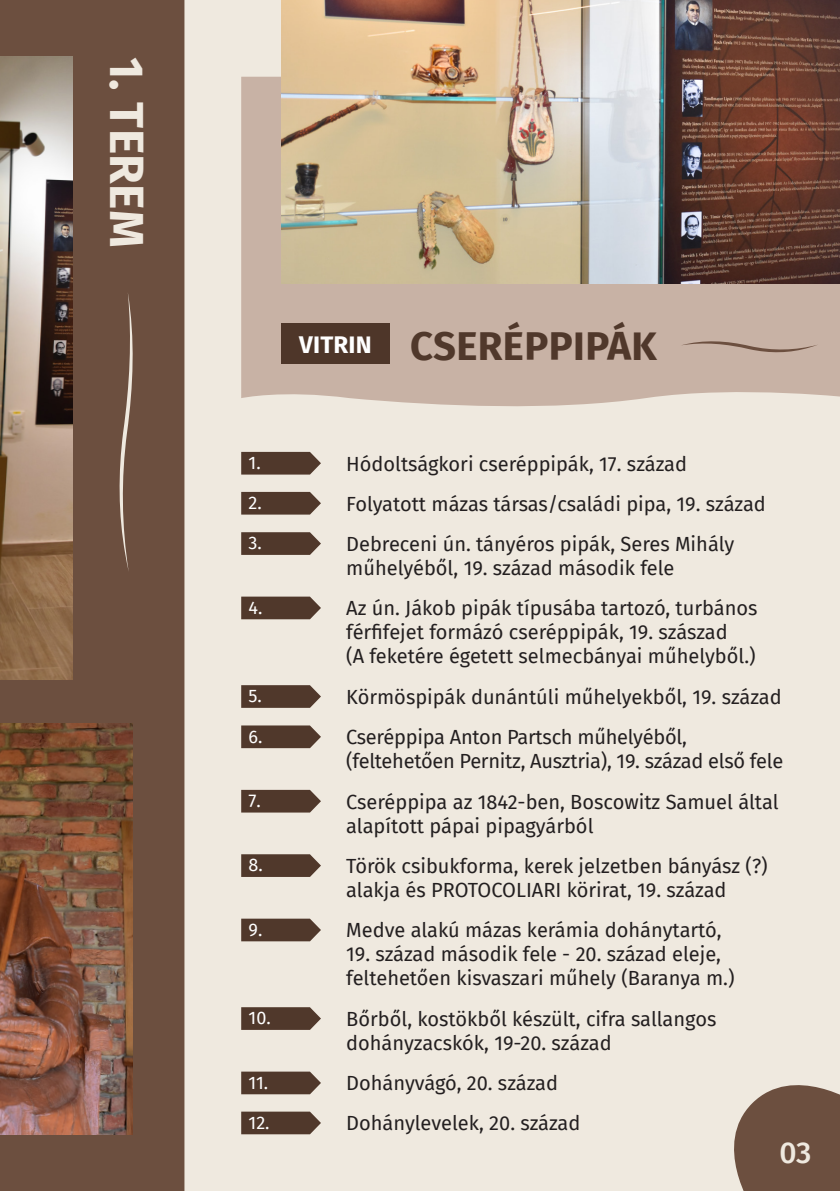
<style>
.page{position:relative;width:840px;height:1191px;background:#fff}
.page>*{position:absolute;margin:0;border:0;box-sizing:border-box;transform-origin:0 0}
.t1{font:700 48px "Fira Sans";letter-spacing:.01em;color:#efe9df}
.t2{font:700 40px "Fira Sans";letter-spacing:.01em;color:#50382b}
.t3{font:500 30px "Fira Sans";color:#efe9df}
.t4{font:700 24px "Fira Sans";letter-spacing:.01em;color:#fff}
.t5{font:20px/24px "Fira Sans";color:#231f20}
.t6{font:18px "Fira Sans";color:#fff}
</style>
<div class="page">
<div style="left:0;top:0;width:839px;height:1191px;background:#efe9df"></div>
<div style="left:0;top:0;width:184px;height:1191px;background:#6c4f3f"></div>
<svg style="left:241px;top:452px;width:80px;height:22px;background:#5b4437"></svg>
<svg style="left:241px;top:492px;width:80px;height:22px;background:#5b4437"></svg>
<svg style="left:241px;top:532px;width:80px;height:23px;background:#5d463a"></svg>
<img style="left:0;top:57px;width:72px;height:622px">
<svg style="left:241px;top:596px;width:80px;height:23px;background:#5f483c"></svg>
<svg style="left:241px;top:685px;width:80px;height:23px;background:#5d463a"></svg>
<svg style="left:241px;top:725px;width:80px;height:23px;background:#5e483b"></svg>
<svg style="left:241px;top:790px;width:80px;height:22px;background:#5b4437"></svg>
<svg style="left:241px;top:854px;width:80px;height:23px;background:#5d463a"></svg>
<svg style="left:241px;top:918px;width:80px;height:23px;background:#5f493c"></svg>
<svg style="left:241px;top:1007px;width:80px;height:23px;background:#5d463a"></svg>
<svg style="left:241px;top:1071px;width:80px;height:23px;background:#5f483c"></svg>
<svg style="left:241px;top:1111px;width:80px;height:23px;background:#5f483c"></svg>
<svg style="left:241px;top:77px;width:598px;height:330px;background:#cab5a8"></svg>
<svg style="left:118px;top:292px;width:17px;height:280px;background:#806758"></svg>
<img style="left:281px;top:0;width:558px;height:283px">
<img style="left:0;top:723px;width:132px;height:411px">
<div style="left:281px;top:323px;width:108px;height:41px;background:#4e3629"></div>
<svg style="left:680px;top:339px;width:137px;height:14px;background:#b9a194"></svg>
<svg style="left:734px;top:1085px;width:105px;height:106px;background:#795e4f"></svg>
<p class="t1" style="left:167px;top:57px;width:193px;rotate:90deg">1. TEREM</p>
<p class="t4" style="left:299px;top:324px;width:74px">VITRIN</p>
<p class="t2" style="left:410px;top:313px;width:248px">CSERÉPPIPÁK</p>
<p class="t6" style="left:248px;top:449px;width:14px">1.</p>
<p class="t5" style="left:346px;top:451px;width:342px">Hódoltságkori cseréppipák, 17. század</p>
<p class="t6" style="left:248px;top:489px;width:15px">2.</p>
<p class="t5" style="left:346px;top:491px;width:421px">Folyatott mázas társas/családi pipa, 19. század</p>
<p class="t5" style="left:346px;top:531px;width:389px">Debreceni ún. tányéros pipák, Seres Mihály műhelyéből, 19. század második fele</p>
<p class="t6" style="left:248px;top:529px;width:15px">3.</p>
<p class="t6" style="left:248px;top:594px;width:15px">4.</p>
<p class="t5" style="left:346px;top:596px;width:412px">Az ún. Jákob pipák típusába tartozó, turbános férfifejet formázó cseréppipák, 19. szászad<br>(A feketére égetett selmecbányai műhelyből.)</p>
<p class="t6" style="left:248px;top:682px;width:15px">5.</p>
<p class="t5" style="left:346px;top:684px;width:437px">Körmöspipák dunántúli műhelyekből, 19. század</p>
<p class="t5" style="left:346px;top:724px;width:438px">Cseréppipa Anton Partsch műhelyéből, (feltehetően Pernitz, Ausztria), 19. század első fele</p>
<p class="t6" style="left:248px;top:722px;width:15px">6.</p>
<p class="t6" style="left:248px;top:787px;width:14px">7.</p>
<p class="t5" style="left:346px;top:789px;width:433px">Cseréppipa az 1842-ben, Boscowitz Samuel által alapított pápai pipagyárból</p>
<p class="t6" style="left:248px;top:851px;width:16px">8.</p>
<p class="t5" style="left:346px;top:853px;width:423px">Török csibukforma, kerek jelzetben bányász (?) alakja és PROTOCOLIARI körirat, 19. század</p>
<p class="t6" style="left:248px;top:916px;width:15px">9.</p>
<p class="t5" style="left:346px;top:918px;width:376px">Medve alakú mázas kerámia dohánytartó,</p>
<p class="t5" style="left:346px;top:942px;width:389px">19. század második fele - 20. század eleje, feltehetően kisvaszari műhely (Baranya m.)</p>
<p class="t6" style="left:248px;top:1004px;width:24px">10.</p>
<p class="t5" style="left:346px;top:1006px;width:371px">Bőrből, kostökből készült, cifra sallangos dohányzacskók, 19-20. század</p>
<p class="t6" style="left:248px;top:1068px;width:21px">11.</p>
<p class="t5" style="left:346px;top:1070px;width:213px">Dohányvágó, 20. század</p>
<p class="t6" style="left:248px;top:1108px;width:23px">12.</p>
<p class="t5" style="left:346px;top:1110px;width:235px">Dohánylevelek, 20. század</p>
<h3 class="t3" style="left:779px;top:1128px;width:34px">03</h3>
</div>
